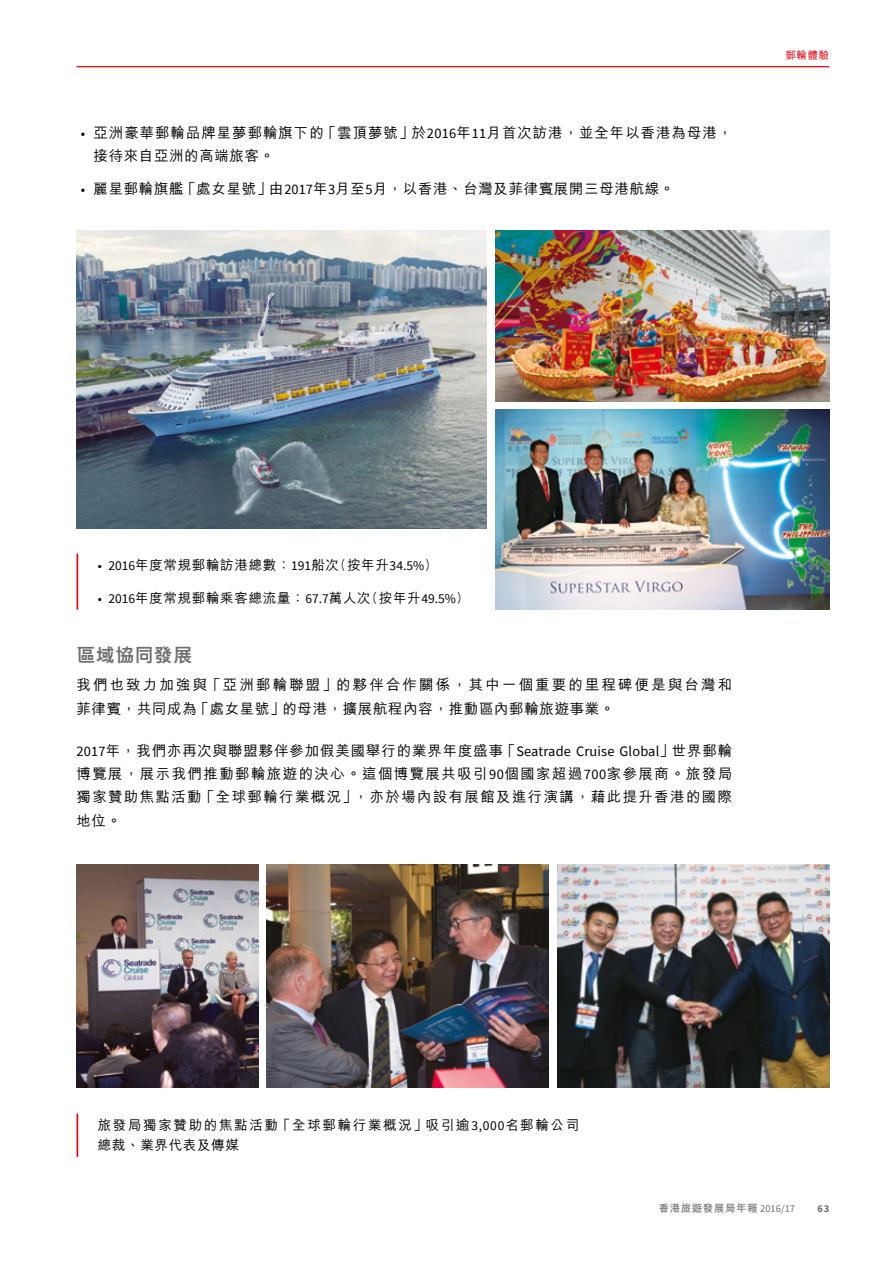
<style>
.page{position:relative;width:893px;height:1263px;background:#fff}
.page>*{position:absolute;margin:0;border:0;box-sizing:border-box;transform-origin:0 0}
.t1{font:800 18.75px "M Hei HK";letter-spacing:.035em;color:#6f6f6e}
.t2{font:500 14.4px/23.2px "M Hei HK";letter-spacing:.07em;color:#000}
.t3{font:500 14.4px/23.2px "M Hei HK";letter-spacing:.15em;color:#000}
.t4{font:500 14.4px "M Hei HK";letter-spacing:.05em;color:#000}
.t5{font:500 13.5px "M Hei HK";letter-spacing:.05em;color:#000}
.t6{font:500 13.5px/20.2px "M Hei HK";letter-spacing:.125em;color:#000}
.t7{font:700 10.5px "M Hei HK";letter-spacing:.05em;color:#6f6f6e}
.t8{font:500 10.5px "M Hei HK";color:#e3000f}
.t9{font:700 10.5px "Source Sans Pro";color:#6f6f6e}
.s1{font-family:"Source Sans Pro";font-weight:400}
</style>
<div class="page">
<hr style="left:77px;top:1114px;width:1px;height:43px;background:#e3000f">
<hr style="left:77px;top:554px;width:1px;height:56px;background:#e3000f">
<img style="left:76px;top:864px;width:182px;height:224px">
<img style="left:267px;top:864px;width:282px;height:224px">
<img style="left:77px;top:230px;width:410px;height:298px">
<img style="left:557px;top:864px;width:272px;height:224px">
<img style="left:495px;top:230px;width:334px;height:171px">
<img style="left:495px;top:410px;width:334px;height:200px">
<hr style="left:77px;top:66px;width:752px;height:1px;background:#e3000f">
<p class="t2" style="left:94px;top:120px;width:640px;text-indent:-13px"><span class="s1">•</span> 亞洲豪華郵輪品牌星夢郵輪旗下的「雲頂夢號」於<span class="s1">2016</span>年<span class="s1">11</span>月首次訪港，並全年以香港為母港，接待來自亞洲的高端旅客。</p>
<p class="t4" style="left:81px;top:178px;width:595px"><span class="s1">•</span> 麗星郵輪旗艦「處女星號」由<span class="s1">2017</span>年<span class="s1">3</span>月至<span class="s1">5</span>月，以香港、台灣及菲律賓展開三母港航線。</p>
<p class="t8" style="left:786px;top:47px;width:45px">郵輪體驗</p>
<p class="t5" style="left:98px;top:555px;width:331px"><span class="s1">• 2016</span>年度常規郵輪訪港總數：<span class="s1">191</span>船次(按年升<span class="s1">34.5%</span>）</p>
<p class="t5" style="left:98px;top:588px;width:363px"><span class="s1">• 2016</span>年度常規郵輪乘客總流量：<span class="s1">67.7</span>萬人次(按年升<span class="s1">49.5%</span>）</p>
<h1 class="t1" style="left:77px;top:646px;width:117px">區域協同發展</h1>
<p class="t3" style="left:77px;top:672px;width:657px">我們也致力加強與「亞洲郵輪聯盟」的夥伴合作關係，其中一個重要的里程碑便是與台灣和菲律賓，共同成為「處女星號」的母港，擴展航程內容，推動區內郵輪旅遊事業。</p>
<p class="t2" style="left:77px;top:738px;width:657px;text-align:justify"><span class="s1">2017</span>年，我們亦再次與聯盟夥伴參加假美國舉行的業界年度盛事「<span class="s1">Seatrade Cruise Global</span>」世界郵輪博覽展，展示我們推動郵輪旅遊的決心。這個博覽展共吸引<span class="s1">90</span>個國家超過<span class="s1">700</span>家參展商。旅發局獨家贊助焦點活動「全球郵輪行業概況」，亦於場內設有展館及進行演講，藉此提升香港的國際地位。</p>
<p class="t6" style="left:98px;top:1114px;width:483px">旅發局獨家贊助的焦點活動「全球郵輪行業概況」吸引逾<span class="s1">3,000</span>名郵輪公司總裁、業界代表及傳媒</p>
<p class="t7" style="left:659px;top:1201px;width:138px">香港旅遊發展局年報 <span class="s1">2016/17</span></p>
<p class="t9" style="left:818px;top:1201px;width:13px">63</p>
</div>
